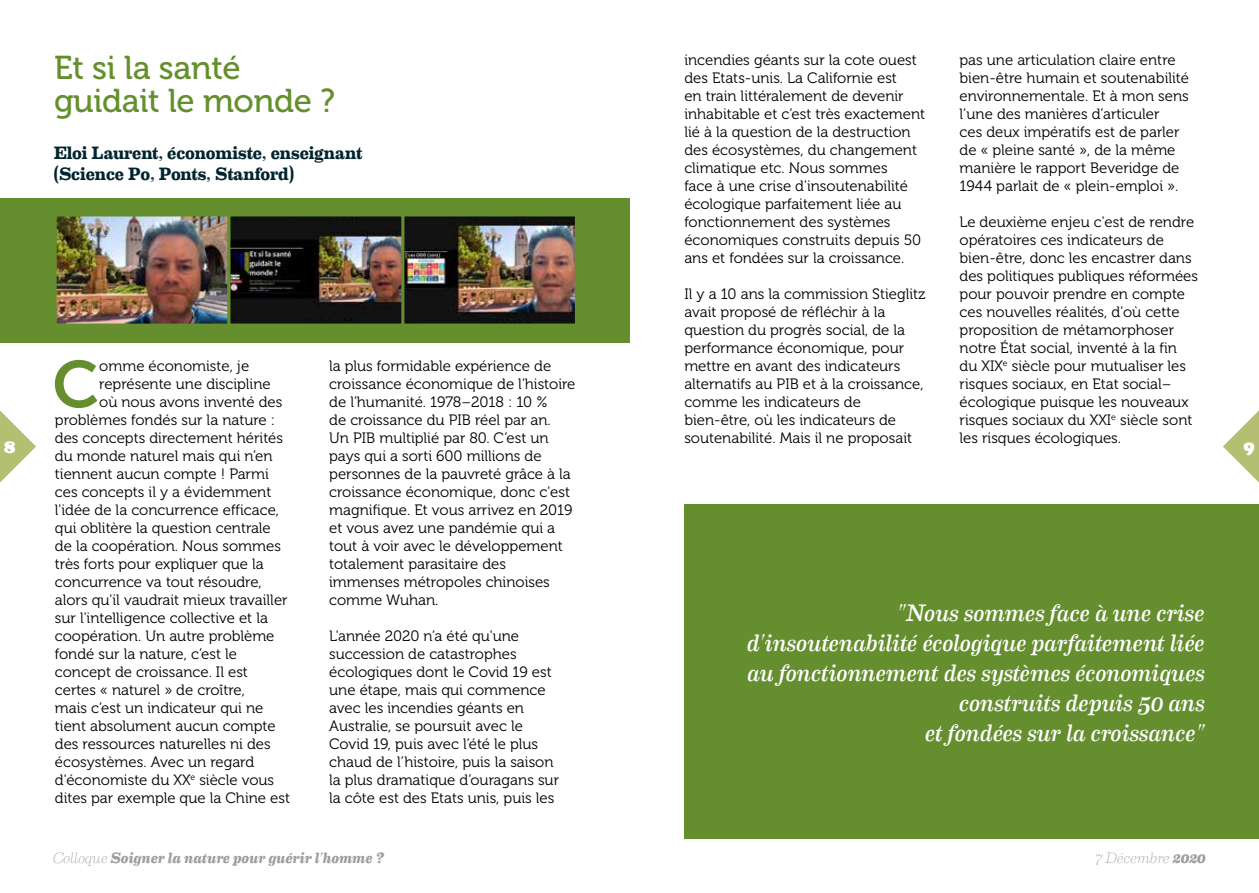
<style>
.page{position:relative;width:1259px;height:893px;background:#fff}
.page>*{position:absolute;margin:0;border:0;box-sizing:border-box;transform-origin:0 0}
.t1{font:65.7px "Museo Sans 700";color:#658f2e}
.t2{font:33px/33px "Museo 500";letter-spacing:-.01em;color:#658f2e}
.t3{font:italic 24px/30px "Eames Century Modern";color:#fff;text-align:right}
.t4{font:700 18px/21px "Eames Century Modern";letter-spacing:-.005em;color:#02242e}
.t5{font:18px "Cooper Black Std";color:#fff}
.t6{font:15px/18px "Museo 300";color:#000}
.t7{font:italic 700 15px "Eames Century Modern";letter-spacing:-.005em;color:#9d9d9c}
.t8{font:italic 100 15px "Eames Century Modern";letter-spacing:-.02em;color:#9d9d9c}
.s1{font-weight:100}
.s2{font-weight:700}
</style>
<div class="page">
<svg style="left:1223px;top:410px;width:36px;height:73px"></svg>
<svg style="left:0;top:410px;width:36px;height:73px"></svg>
<div style="left:0;top:198px;width:629px;height:144px;background:#658f2e"></div>
<img style="left:58px;top:217px;width:516px;height:106px">
<div style="left:54px;top:213px;width:176px;height:114px;border:3px solid #658f2e"></div>
<div style="left:401px;top:213px;width:177px;height:114px;border:3px solid #658f2e"></div>
<div style="left:227px;top:213px;width:177px;height:114px;border:3px solid #658f2e"></div>
<div style="left:684px;top:504px;width:575px;height:335px;background:#658f2e"></div>
<h2 class="t2" style="left:54px;top:51px;width:282px">Et si la santé guidait le monde ?</h2>
<p class="t4" style="left:54px;top:141px;width:310px">Eloi Laurent, économiste, enseignant (Science Po, Ponts, Stanford)</p>
<p class="t5" style="left:4px;top:436px;width:13px">8</p>
<h1 class="t1" style="left:52px;top:348px;width:49px">C</h1>
<p class="t6" style="left:99px;top:357px;width:151px">omme économiste, je</p>
<p class="t6" style="left:99px;top:375px;width:173px">représente une discipline</p>
<p class="t6" style="left:99px;top:393px;width:185px">où nous avons inventé des</p>
<p class="t6" style="left:55px;top:411px;width:222px">problèmes fondés sur la nature :</p>
<p class="t6" style="left:55px;top:429px;width:230px">des concepts directement hérités</p>
<p class="t6" style="left:55px;top:447px;width:219px">du monde naturel mais qui n’en</p>
<p class="t6" style="left:55px;top:465px;width:215px">tiennent aucun compte ! Parmi</p>
<p class="t6" style="left:55px;top:483px;width:218px">ces concepts il y a évidemment</p>
<p class="t6" style="left:55px;top:501px;width:226px">l'idée de la concurrence efficace,</p>
<p class="t6" style="left:55px;top:519px;width:217px">qui oblitère la question centrale</p>
<p class="t6" style="left:55px;top:537px;width:228px">de la coopération. Nous sommes</p>
<p class="t6" style="left:55px;top:555px;width:210px">très forts pour expliquer que la</p>
<p class="t6" style="left:55px;top:573px;width:208px">concurrence va tout résoudre,</p>
<p class="t6" style="left:55px;top:591px;width:234px">alors qu'il vaudrait mieux travailler</p>
<p class="t6" style="left:55px;top:609px;width:215px">sur l'intelligence collective et la</p>
<p class="t6" style="left:55px;top:627px;width:221px">coopération. Un autre problème</p>
<p class="t6" style="left:55px;top:645px;width:184px">fondé sur la nature, c’est le</p>
<p class="t6" style="left:55px;top:663px;width:195px">concept de croissance. Il est</p>
<p class="t6" style="left:55px;top:681px;width:192px">certes « naturel » de croître,</p>
<p class="t6" style="left:55px;top:699px;width:210px">mais c’est un indicateur qui ne</p>
<p class="t6" style="left:55px;top:717px;width:222px">tient absolument aucun compte</p>
<p class="t6" style="left:55px;top:735px;width:217px">des ressources naturelles ni des</p>
<p class="t6" style="left:55px;top:753px;width:201px">écosystèmes. Avec un regard</p>
<p class="t6" style="left:55px;top:771px;width:221px">d'économiste du XX<sup>e</sup> siècle vous</p>
<p class="t6" style="left:55px;top:789px;width:237px">dites par exemple que la Chine est</p>
<p class="t6" style="left:329px;top:357px;width:248px">la plus formidable expérience de croissance économique de l'histoire de l'humanité. 1978–2018 : 10 %<br>de croissance du PIB réel par an.<br>Un PIB multiplié par 80. C’est un pays qui a sorti 600 millions de personnes de la pauvreté grâce à la croissance économique, donc c'est magnifique. Et vous arrivez en 2019 et vous avez une pandémie qui a tout à voir avec le développement totalement parasitaire des immenses métropoles chinoises comme Wuhan.</p>
<p class="t6" style="left:329px;top:627px;width:231px">L'année 2020 n’a été qu'une succession de catastrophes écologiques dont le Covid 19 est une étape, mais qui commence avec les incendies géants en<br>Australie, se poursuit avec le<br>Covid 19, puis avec l’été le plus chaud de l’histoire, puis la saison la plus dramatique d’ouragans sur la côte est des Etats unis, puis les</p>
<p class="t7" style="left:53px;top:846px;width:333px"><span class="s1">Colloque</span> Soigner la nature pour guérir l'homme ?</p>
<p class="t6" style="left:684px;top:51px;width:242px">incendies géants sur la cote ouest des Etats-unis. La Californie est<br>en train littéralement de devenir inhabitable et c’est très exactement lié à la question de la destruction des écosystèmes, du changement climatique etc. Nous sommes<br>face à une crise d'insoutenabilité écologique parfaitement liée au fonctionnement des systèmes économiques construits depuis 50 ans et fondées sur la croissance.</p>
<p class="t6" style="left:684px;top:285px;width:243px">Il y a 10 ans la commission Stieglitz avait proposé de réfléchir à la question du progrès social, de la performance économique, pour mettre en avant des indicateurs alternatifs au PIB et à la croissance, comme les indicateurs de bien-être, où les indicateurs de soutenabilité. Mais il ne proposait</p>
<p class="t6" style="left:959px;top:51px;width:231px">pas une articulation claire entre bien-être humain et soutenabilité environnementale. Et à mon sens l’une des manières d’articuler<br>ces deux impératifs est de parler de « pleine santé », de la même manière le rapport Beveridge de<br>1944 parlait de « plein-emploi ».</p>
<p class="t6" style="left:959px;top:213px;width:240px">Le deuxième enjeu c'est de rendre opératoires ces indicateurs de bien-être, donc les encastrer dans des politiques publiques réformées pour pouvoir prendre en compte ces nouvelles réalités, d'où cette proposition de métamorphoser notre État social, inventé à la fin du XIX<sup>e</sup> siècle pour mutualiser les risques sociaux, en Etat social– écologique puisque les nouveaux risques sociaux du XXI<sup>e</sup> siècle sont les risques écologiques.</p>
<p class="t5" style="left:1243px;top:436px;width:13px">9</p>
<h3 class="t3" style="left:746px;top:596px;width:460px">"Nous sommes face à une crise d'insoutenabilité écologique parfaitement liée au fonctionnement des systèmes économiques construits depuis 50 ans<br>et fondées sur la croissance"</h3>
<p class="t8" style="left:1095px;top:846px;width:112px">7 Décembre <span class="s2">2020</span></p>
</div>
